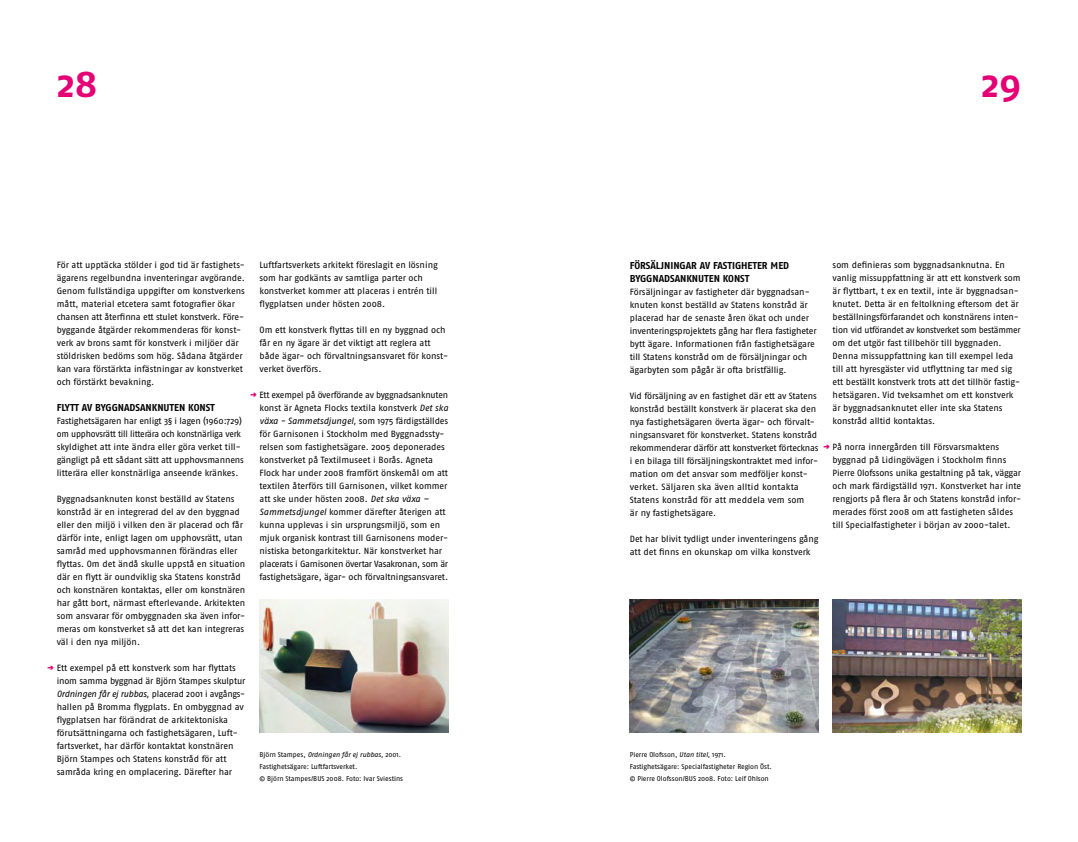
<style>
.page{position:relative;width:1078px;height:842px;background:#fff}
.page>*{position:absolute;margin:0;border:0;box-sizing:border-box;transform-origin:0 0}
.t1{font:700 38px "Fago No";color:#e40075}
.t2{font:700 10px/13px "Fago No";letter-spacing:-.005em;color:#000}
.t3{font:9px/13px "Fago No";letter-spacing:-.005em;color:#000}
.t4{font:7px/11.8px "Fago No";letter-spacing:-.01em;color:#000}
.s1{font-family:"Fago No Exb Caps Exp";color:#e40075}
.s2{font-style:italic}
</style>
<div class="page">
<img style="left:259px;top:600px;width:189px;height:133px">
<img style="left:832px;top:600px;width:188px;height:133px">
<img style="left:629px;top:600px;width:189px;height:133px">
<h1 class="t1" style="left:57px;top:61px;width:42px">28</h1>
<h1 class="t1" style="left:981px;top:61px;width:41px">29</h1>
<p class="t2" style="left:629px;top:259px;width:161px">FÖRSÄLJNIN GAR AV FASTI GHETER ME D<br>BYGGNADSAN KN UTEN KONST</p>
<p class="t3" style="left:629px;top:285px;width:188px">Försäljningar av fastigheter där byggnadsan&shy;knuten konst beställd av Statens konstråd är placerad har de senaste åren ökat och under inventeringsprojektets gång har flera fastigheter bytt ägare. I nformationen från fastighetsägare till Statens konstråd om de försäljningar och ägarbyten som pågår är ofta bristfällig.</p>
<p class="t3" style="left:629px;top:389px;width:190px">Vid försäljning av en fastighet där ett av Statens konstråd beställt konstverk är placerat ska den nya fastighetsägaren överta ägar- och förvalt&shy;ningsansvaret för konstverket. Statens konstråd rekommenderar därför att konstverket förtecknas i en bilaga till försäljningskontraktet med infor&shy;mation om det ansvar som medföljer konst&shy;verket. Säljaren ska även alltid kontakta Statens konstråd för att meddela vem som<br>är ny fastighetsägare.</p>
<p class="t3" style="left:629px;top:532px;width:190px">Det har blivit tydligt under inventeringens gång att det finns en okunskap om vilka konstverk</p>
<p class="t3" style="left:57px;top:258px;width:190px">För att upptäcka stölder i god tid är fastighets&shy;ägarens regelbundna inventeringar avgörande.<br>Genom fullständiga uppgifter om konstverkens mått, material etcetera samt fotografier ökar chansen att återfinna ett stulet konstverk. Före&shy;byggande åtgärder rekommenderas för konst&shy;verk av brons samt för konstverk i miljöer där stöldrisken bedöms som hög. Sådana åtgärder kan vara förstärkta infästningar av konstverket och förstärkt bevakning.</p>
<p class="t2" style="left:57px;top:401px;width:159px">FLYTT AV BYGGNADSAN KN UTEN KON ST</p>
<p class="t3" style="left:57px;top:414px;width:189px">Fastighetsägaren har enligt 3§ i lagen (1960:729) om upphovsrätt till litterära och konstnärliga verk skyldighet att inte ändra eller göra verket till&shy;gängligt på ett sådant sätt att upphovsmannens litterära eller konstnärliga anseende kränkes.</p>
<p class="t3" style="left:57px;top:492px;width:190px">Byggnadsanknuten konst beställd av Statens konstråd är en integrerad del av den byggnad eller den miljö i vilken den är placerad och får därför inte, enligt lagen om upphovsrätt, utan samråd med upphovsmannen förändras eller flyttas. Om det ändå skulle uppstå en situation där en flytt är oundviklig ska Statens konstråd och konstnären kontaktas, eller om konstnären har gått bort, närmast efterlevande. Arkitekten som ansvarar för ombyggnaden ska även infor&shy;meras om konstverket så att det kan integreras väl i den nya miljön.</p>
<p class="t3" style="left:57px;top:661px;width:190px;text-indent:-9px"><span class="s1">t</span> Ett exempel på ett konstverk som har flyttats inom samma byggnad är Björn Stampes skulptur <span class="s2">Ordningen får ej rubbas,</span> placerad 2001 i avgångs&shy;hallen på Bromma flygplats. En ombyggnad av flygplatsen har förändrat de arkitektoniska förutsättningarna och fastighetsägaren, Luft&shy;fartsverket, har därför kontaktat konstnären Björn Stampes och Statens konstråd för att samråda kring en omplacering. Därefter har</p>
<p class="t3" style="left:259px;top:258px;width:180px">Luftfartsverkets arkitekt föreslagit en lösning som har godkänts av samtliga parter och konstverket kommer att placeras i entrén till flygplatsen under hösten 2008.</p>
<p class="t3" style="left:259px;top:323px;width:190px">Om ett konstverk flyttas till en ny byggnad och får en ny ägare är det viktigt att reglera att både ägar- och förvaltningsansvaret för konst&shy;verket överförs.</p>
<p class="t3" style="left:259px;top:388px;width:190px;text-indent:-9px"><span class="s1">t</span> Ett exempel på överförande av byggnadsanknuten konst är Agneta Flocks textila konstverk <span class="s2">Det ska växa - Sammetsdjungel,</span> som 1975 färdigställdes för Garnisonen i Stockholm med Byggnadssty&shy;relsen som fastighetsägare. 2005 deponerades konstverket på Textilmuseet i Borås. Agneta Flock har under 2008 framfört önskemål om att textilen återförs till Garnisonen, vilket kommer att ske under hösten 2008. <span class="s2">Det ska växa – Sammetsdjungel</span> kommer därefter återigen att kunna upplevas i sin ursprungsmiljö, som en mjuk organisk kontrast till Garnisonens moder&shy;nistiska betongarkitektur. När konstverket har placerats i Garnisonen övertar Vasakronan, som är fastighetsägare, ägar- och förvaltningsansvaret.</p>
<p class="t3" style="left:832px;top:258px;width:189px">som definieras som byggnadsanknutna. En vanlig missuppfattning är att ett konstverk som är flyttbart, t ex en textil, inte är byggnadsan&shy;knutet. Detta är en feltolkning eftersom det är beställningsförfarandet och konstnärens inten&shy;tion vid utförandet av konstverket som bestämmer om det utgör fast tillbehör till byggnaden.<br>Denna missuppfattning kan till exempel leda till att hyresgäster vid utflyttning tar med sig ett beställt konstverk trots att det tillhör fastig&shy;hetsägaren. Vid tveksamhet om ett konstverk är byggnadsanknutet eller inte ska Statens konstråd alltid kontaktas.</p>
<p class="t3" style="left:832px;top:440px;width:190px;text-indent:-9px"><span class="s1">t</span> På norra innergården till Försvarsmaktens byggnad på Lidingövägen i Stockholm finns Pierre Olofssons unika gestaltning på tak, väggar och mark färdigställd 1971. Konstverket har inte rengjorts på flera år och Statens konstråd infor&shy;merades först 2008 om att fastigheten såldes till Specialfastigheter i början av 2000-talet.</p>
<p class="t4" style="left:259px;top:748px;width:145px">Björn Stampes, <span class="s2">Ordningen får ej rubbas</span>, 2001.<br>Fastighetsägare: Luftfartsverket.<br>© Björn Stampes/BUS 2008. Foto: Ivar Sviestins</p>
<p class="t4" style="left:629px;top:748px;width:144px">Pierre Olofsson, <span class="s2">Utan titel</span>, 1971.<br>Fastighetsägare: Specialfastigheter Region Öst. © Pierre Olofsson/BUS 2008. Foto: Leif Ohlson</p>
</div>
